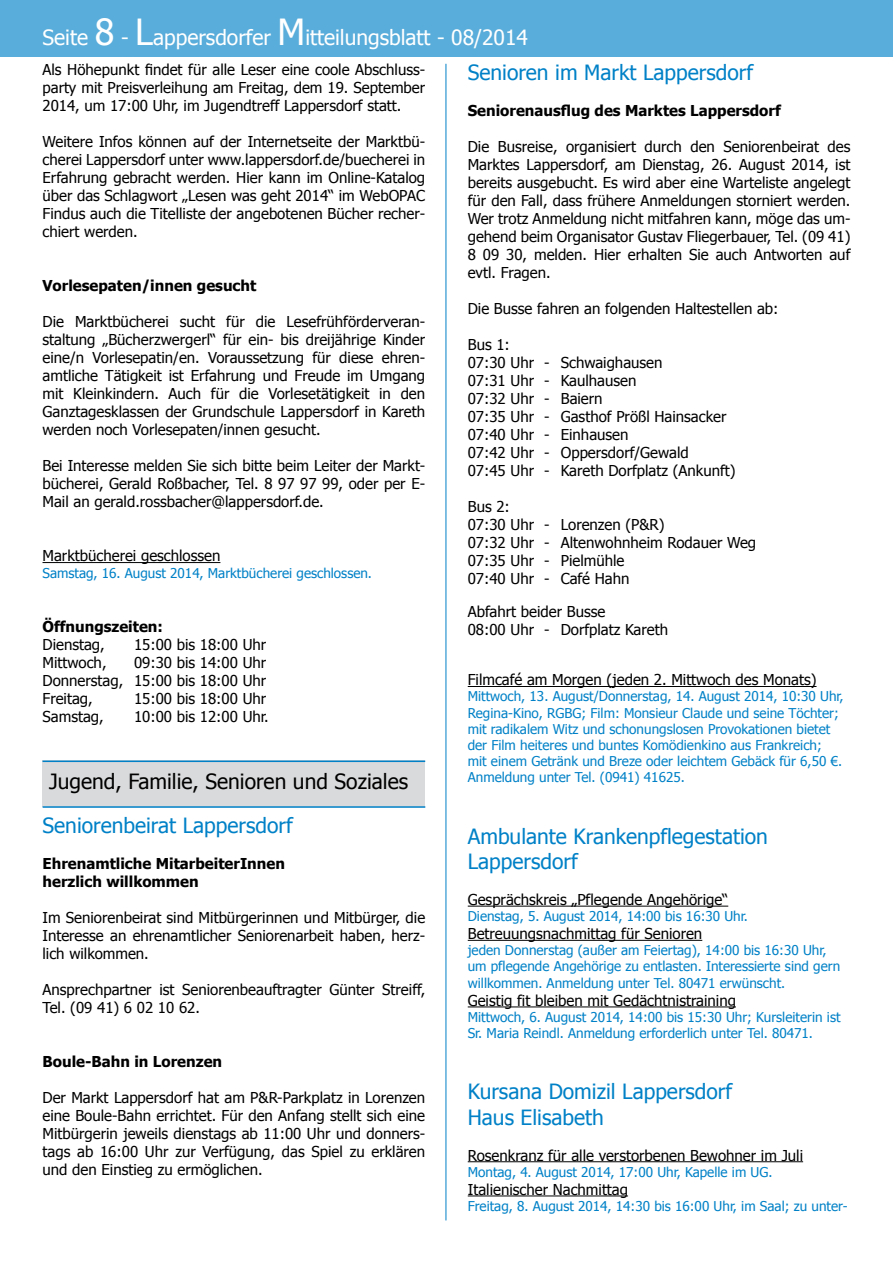
<style>
.page{position:relative;width:893px;height:1263px;background:#fff}
.page>*{position:absolute;margin:0;border:0;box-sizing:border-box;transform-origin:0 0}
.t1{font:21px/25.2px "Tahoma";color:#0081c7}
.t2{font:21px "Tahoma";color:#fff}
.t3{font:21px "Tahoma";color:#000}
.t4{font:15px/18px "Tahoma";color:#000;text-align:justify}
.t5{font:700 15px/18px "Tahoma";color:#000}
.t6{font:13.5px/16.2px "Tahoma";color:#0081c7}
.s1{font-size:36px}
</style>
<div class="page">
<div style="left:0;top:0;width:893px;height:57px;background:#59adda"></div>
<hr style="left:446px;top:64px;width:1px;height:1156px;background:#0081c7">
<hr style="left:43px;top:562px;width:177px;height:1px;background:#000">
<div style="left:43px;top:760px;width:382px;height:47px;background:#d9dadb"></div>
<hr style="left:43px;top:760px;width:382px;height:2px;background:#0081c7">
<hr style="left:43px;top:806px;width:382px;height:2px;background:#0081c7">
<hr style="left:468px;top:686px;width:348px;height:1px;background:#000">
<hr style="left:468px;top:906px;width:260px;height:1px;background:#000">
<hr style="left:468px;top:940px;width:234px;height:1px;background:#000">
<hr style="left:468px;top:1006px;width:268px;height:1px;background:#000">
<hr style="left:468px;top:1161px;width:335px;height:1px;background:#000">
<hr style="left:468px;top:1195px;width:160px;height:1px;background:#000">
<h1 class="t2" style="left:43px;top:24px;width:487px">Seite <span class="s1">8</span> - <span class="s1">L</span>appersdorfer <span class="s1">M</span>itteilungsblatt - 08/2014</h1>
<p class="t4" style="left:43px;top:60px;width:384px">Als Höhepunkt findet für alle Leser eine coole Abschluss&shy;party mit Preisverleihung am Freitag, dem 19. September 2014, um 17:00 Uhr, im Jugendtreff Lappersdorf statt.</p>
<p class="t4" style="left:43px;top:132px;width:384px">Weitere Infos können auf der Internetseite der Marktbü&shy;cherei Lappersdorf unter www.lappersdorf.de/buecherei in Erfahrung gebracht werden. Hier kann im Online-Katalog über das Schlagwort „Lesen was geht 2014“ im WebOPAC Findus auch die Titelliste der angebotenen Bücher recher&shy;chiert werden.</p>
<h1 class="t1" style="left:468px;top:59px;width:287px">Senioren im Markt Lappersdorf</h1>
<p class="t5" style="left:468px;top:101px;width:315px">Seniorenausflug des Marktes Lappersdorf</p>
<p class="t4" style="left:468px;top:137px;width:384px">Die Busreise, organisiert durch den Seniorenbeirat des Marktes Lappersdorf, am Dienstag, 26. August 2014, ist bereits ausgebucht. Es wird aber eine Warteliste angelegt für den Fall, dass frühere Anmeldungen storniert werden.<br>Wer trotz Anmeldung nicht mitfahren kann, möge das um&shy;gehend beim Organisator Gustav Fliegerbauer, Tel. (09 41)<br>8 09 30, melden. Hier erhalten Sie auch Antworten auf evtl. Fragen.</p>
<p class="t4" style="left:468px;top:299px;width:312px">Die Busse fahren an folgenden Haltestellen ab:</p>
<p class="t4" style="left:468px;top:335px;width:269px;text-align:left">Bus 1:<br>07:30 Uhr - Schwaighausen<br>07:31 Uhr - Kaulhausen<br>07:32 Uhr - Baiern<br>07:35 Uhr - Gasthof Prößl Hainsacker<br>07:40 Uhr - Einhausen<br>07:42 Uhr - Oppersdorf/Gewald<br>07:45 Uhr - Kareth Dorfplatz (Ankunft)</p>
<p class="t4" style="left:468px;top:497px;width:290px;text-align:left">Bus 2:<br>07:30 Uhr - Lorenzen (P&amp;R)<br>07:32 Uhr - Altenwohnheim Rodauer Weg<br>07:35 Uhr - Pielmühle<br>07:40 Uhr - Café Hahn</p>
<p class="t4" style="left:468px;top:602px;width:202px">Abfahrt beider Busse<br>08:00 Uhr - Dorfplatz Kareth</p>
<p class="t4" style="left:468px;top:670px;width:350px">Filmcafé am Morgen (jeden 2. Mittwoch des Monats)</p>
<p class="t6" style="left:468px;top:688px;width:377px">Mittwoch, 13. August/Donnerstag, 14. August 2014, 10:30 Uhr, Regina-Kino, RGBG; Film: Monsieur Claude und seine Töchter; mit radikalem Witz und schonungslosen Provokationen bietet der Film heiteres und buntes Komödienkino aus Frankreich; mit einem Getränk und Breze oder leichtem Gebäck für 6,50 €.<br>Anmeldung unter Tel. (0941) 41625.</p>
<p class="t5" style="left:43px;top:276px;width:215px">Vorlesepaten/innen gesucht</p>
<p class="t4" style="left:43px;top:312px;width:384px">Die Marktbücherei sucht für die Lesefrühförderveran&shy;staltung „Bücherzwergerl“ für ein- bis dreijährige Kinder eine/n Vorlesepatin/en. Voraussetzung für diese ehren&shy;amtliche Tätigkeit ist Erfahrung und Freude im Umgang mit Kleinkindern. Auch für die Vorlesetätigkeit in den Ganztagesklassen der Grundschule Lappersdorf in Kareth werden noch Vorlesepaten/innen gesucht.</p>
<p class="t4" style="left:43px;top:456px;width:384px">Bei Interesse melden Sie sich bitte beim Leiter der Markt&shy;bücherei, Gerald Roßbacher, Tel. 8 97 97 99, oder per E-Mail an gerald.rossbacher@lappersdorf.de.</p>
<p class="t4" style="left:43px;top:546px;width:179px">Marktbücherei geschlossen</p>
<p class="t6" style="left:43px;top:564px;width:331px">Samstag, 16. August 2014, Marktbücherei geschlossen.</p>
<p class="t5" style="left:43px;top:616px;width:122px">Öffnungszeiten:</p>
<p class="t4" style="left:43px;top:634px;width:64px">Dienstag,</p>
<p class="t4" style="left:134px;top:634px;width:134px">15:00 bis 18:00 Uhr</p>
<p class="t4" style="left:43px;top:652px;width:66px">Mittwoch,</p>
<p class="t4" style="left:43px;top:652px;width:225px;text-indent:91px">09:30 bis 14:00 Uhr Donnerstag, 15:00 bis 18:00 Uhr Freitag,</p>
<p class="t4" style="left:134px;top:688px;width:134px">15:00 bis 18:00 Uhr</p>
<p class="t4" style="left:43px;top:706px;width:63px">Samstag,</p>
<p class="t4" style="left:134px;top:706px;width:136px">10:00 bis 12:00 Uhr.</p>
<h1 class="t3" style="left:49px;top:767px;width:360px">Jugend, Familie, Senioren und Soziales</h1>
<h1 class="t1" style="left:43px;top:811px;width:252px">Seniorenbeirat Lappersdorf</h1>
<p class="t5" style="left:43px;top:853px;width:244px">Ehrenamtliche MitarbeiterInnen herzlich willkommen</p>
<p class="t4" style="left:43px;top:907px;width:384px">Im Seniorenbeirat sind Mitbürgerinnen und Mitbürger, die Interesse an ehrenamtlicher Seniorenarbeit haben, herz&shy;lich wilkommen.</p>
<p class="t4" style="left:43px;top:979px;width:384px">Ansprechpartner ist Seniorenbeauftragter Günter Streiff,<br>Tel. (09 41) 6 02 10 62.</p>
<p class="t5" style="left:43px;top:1051px;width:181px">Boule-Bahn in Lorenzen</p>
<p class="t4" style="left:43px;top:1087px;width:384px">Der Markt Lappersdorf hat am P&amp;R-Parkplatz in Lorenzen eine Boule-Bahn errichtet. Für den Anfang stellt sich eine Mitbürgerin jeweils dienstags ab 11:00 Uhr und donners&shy;tags ab 16:00 Uhr zur Verfügung, das Spiel zu erklären und den Einstieg zu ermöglichen.</p>
<h1 class="t1" style="left:468px;top:822px;width:302px">Ambulante Krankenpflegestation<br>Lappersdorf</h1>
<p class="t4" style="left:468px;top:890px;width:262px">Gesprächskreis „Pflegende Angehörige“</p>
<p class="t6" style="left:468px;top:907px;width:282px">Dienstag, 5. August 2014, 14:00 bis 16:30 Uhr.</p>
<p class="t4" style="left:468px;top:924px;width:236px">Betreuungsnachmittag für Senioren</p>
<p class="t6" style="left:468px;top:942px;width:374px">jeden Donnerstag (außer am Feiertag), 14:00 bis 16:30 Uhr, um pflegende Angehörige zu entlasten. Interessierte sind gern willkommen. Anmeldung unter Tel. 80471 erwünscht.</p>
<p class="t4" style="left:468px;top:990px;width:270px">Geistig fit bleiben mit Gedächtnistraining</p>
<p class="t6" style="left:468px;top:1008px;width:374px">Mittwoch, 6. August 2014, 14:00 bis 15:30 Uhr; Kursleiterin ist<br>Sr. Maria Reindl. Anmeldung erforderlich unter Tel. 80471.</p>
<h1 class="t1" style="left:468px;top:1078px;width:266px">Kursana Domizil Lappersdorf<br>Haus Elisabeth</h1>
<p class="t4" style="left:468px;top:1145px;width:337px">Rosenkranz für alle verstorbenen Bewohner im Juli</p>
<p class="t6" style="left:468px;top:1163px;width:306px">Montag, 4. August 2014, 17:00 Uhr, Kapelle im UG.</p>
<p class="t4" style="left:468px;top:1179px;width:162px">Italienischer Nachmittag</p>
<p class="t6" style="left:468px;top:1197px;width:381px">Freitag, 8. August 2014, 14:30 bis 16:00 Uhr, im Saal; zu unter-</p>
</div>
